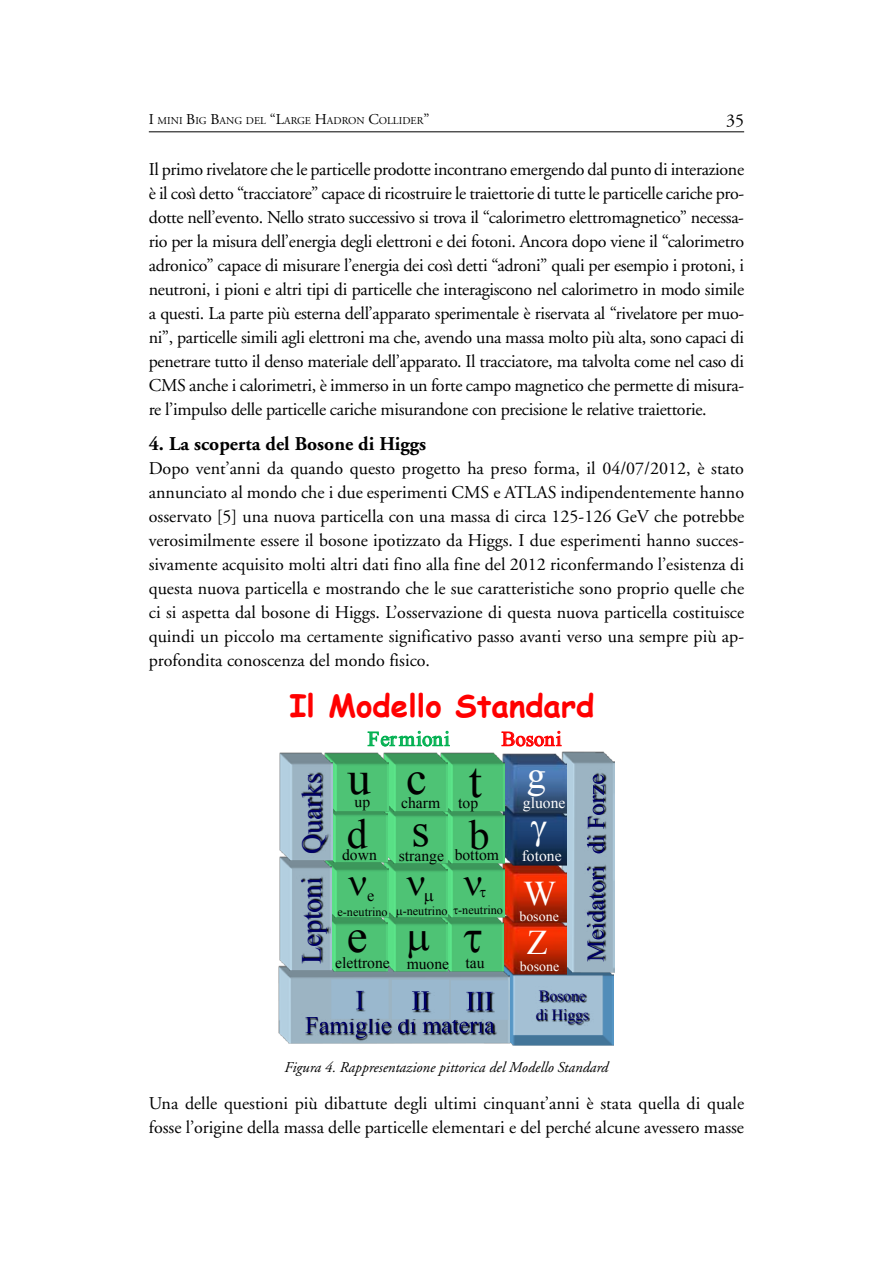
<style>
.page{position:relative;width:893px;height:1263px;background:#fff}
.page>*{position:absolute;margin:0;border:0;box-sizing:border-box;transform-origin:0 0}
.t1{font:46.8px "Times New Roman";color:#000}
.t2{font:41.55px "Times New Roman";color:#000}
.t3{font:38.25px "Times New Roman";color:#fff}
.t4{font:34.65px "Times New Roman";color:#fff}
.t5{font:700 31.2px "Comic Sans MS";color:#f00}
.t6{font:27.75px "Times New Roman";color:#006}
.t7{font:20.85px "Times New Roman";letter-spacing:.055em;color:#00b050}
.t8{font:20.85px "Times New Roman";color:#f00}
.t9{font:700 19.5px "Adobe Garamond";color:#000}
.t10{font:18px/24px "Adobe Garamond";color:#000;text-align:justify}
.t11{font:16.2px "Times New Roman";color:#000}
.t12{font:15.6px "Times New Roman";color:#000}
.t13{font:15.6px/18.8px "Times New Roman";color:#006}
.t14{font:15.6px "Times New Roman";color:#fff}
.t15{font:italic 15px "Adobe Garamond";color:#000}
.t16{font:13.8px "Times New Roman";letter-spacing:.005em;color:#fff}
.t17{font:12.15px "Times New Roman";letter-spacing:.005em;color:#000}
.t18{font:10.5px "Adobe Garamond";color:#000}
.s1{font-size:15px}
</style>
<div class="page">
<hr style="left:149px;top:131px;width:595px;height:1px;background:#000">
<img style="left:503px;top:1012px;width:111px;height:33px">
<img style="left:554px;top:1025px;width:25px;height:6px">
<img style="left:526px;top:1012px;width:12px;height:13px">
<img style="left:538px;top:1012px;width:4px;height:13px">
<img style="left:542px;top:1012px;width:37px;height:13px">
<img style="left:579px;top:1012px;width:25px;height:13px">
<img style="left:562px;top:752px;width:53px;height:220px">
<img style="left:572px;top:844px;width:41px;height:128px">
<img style="left:572px;top:810px;width:41px;height:34px">
<img style="left:572px;top:791px;width:41px;height:19px">
<img style="left:568px;top:784px;width:45px;height:7px">
<img style="left:568px;top:751px;width:45px;height:33px">
<svg style="left:587px;top:836px;width:17px;height:125px;background:#617093"></svg>
<svg style="left:588px;top:775px;width:16px;height:54px"></svg>
<img style="left:504px;top:916px;width:63px;height:56px">
<img style="left:504px;top:865px;width:62px;height:57px">
<img style="left:504px;top:813px;width:63px;height:52px">
<img style="left:504px;top:753px;width:63px;height:60px">
<img style="left:279px;top:965px;width:230px;height:78px">
<img style="left:385px;top:972px;width:230px;height:40px">
<img style="left:290px;top:1001px;width:222px;height:40px">
<svg style="left:306px;top:1016px;width:189px;height:22px;background:#657494"></svg>
<img style="left:448px;top:917px;width:56px;height:54px">
<img style="left:447px;top:863px;width:57px;height:54px">
<img style="left:447px;top:811px;width:57px;height:52px">
<img style="left:447px;top:752px;width:57px;height:59px">
<img style="left:394px;top:974px;width:119px;height:46px">
<img style="left:476px;top:974px;width:51px;height:45px">
<svg style="left:466px;top:992px;width:27px;height:18px"></svg>
<img style="left:388px;top:913px;width:60px;height:59px">
<img style="left:389px;top:863px;width:58px;height:55px">
<img style="left:388px;top:811px;width:59px;height:52px">
<img style="left:388px;top:752px;width:59px;height:59px">
<div style="left:392px;top:980px;width:57px;height:39px;background:#9ab8ce"></div>
<img style="left:413px;top:974px;width:50px;height:45px">
<svg style="left:412px;top:991px;width:17px;height:19px"></svg>
<img style="left:330px;top:918px;width:58px;height:54px">
<img style="left:331px;top:859px;width:58px;height:59px">
<img style="left:331px;top:811px;width:57px;height:52px">
<img style="left:332px;top:752px;width:56px;height:59px">
<div style="left:331px;top:979px;width:58px;height:40px;background:#9ab8ce"></div>
<img style="left:338px;top:973px;width:16px;height:6px">
<img style="left:354px;top:973px;width:44px;height:45px">
<svg style="left:356px;top:991px;width:8px;height:18px"></svg>
<img style="left:279px;top:856px;width:52px;height:114px">
<img style="left:285px;top:902px;width:45px;height:79px">
<img style="left:285px;top:894px;width:45px;height:8px">
<img style="left:285px;top:871px;width:45px;height:23px">
<img style="left:280px;top:752px;width:52px;height:108px">
<img style="left:285px;top:754px;width:46px;height:117px">
<svg style="left:367px;top:730px;width:83px;height:17px"></svg>
<svg style="left:501px;top:730px;width:61px;height:17px"></svg>
<svg style="left:531px;top:822px;width:16px;height:26px"></svg>
<svg style="left:464px;top:930px;width:17px;height:22px"></svg>
<svg style="left:464px;top:877px;width:22px;height:20px"></svg>
<svg style="left:453px;top:909px;width:5px;height:5px"></svg>
<svg style="left:409px;top:931px;width:20px;height:28px"></svg>
<svg style="left:397px;top:877px;width:36px;height:40px"></svg>
<svg style="left:348px;top:877px;width:18px;height:19px"></svg>
<p class="t18" style="left:149px;top:115px;width:282px"><span class="s1">I</span> MINI <span class="s1">B</span>IG <span class="s1">B</span>ANG DEL <span class="s1">“L</span>ARGE <span class="s1">H</span>ADRON <span class="s1">C</span>OLLIDER<span class="s1">”</span></p>
<p class="t10" style="left:726px;top:108px;width:19px">35</p>
<p class="t10" style="left:149px;top:157px;width:597px">Il primo rivelatore che le particelle prodotte incontrano emergendo dal punto di interazione è il così detto “tracciatore” capace di ricostruire le traiettorie di tutte le particelle cariche pro&shy;dotte nell’evento. Nello strato successivo si trova il “calorimetro elettromagnetico” necessa&shy;rio per la misura dell’energia degli elettroni e dei fotoni. Ancora dopo viene il “calorimetro adronico” capace di misurare l’energia dei così detti “adroni” quali per esempio i protoni, i neutroni, i pioni e altri tipi di particelle che interagiscono nel calorimetro in modo simile a questi. La parte più esterna dell’apparato sperimentale è riservata al “rivelatore per muo&shy;ni”, particelle simili agli elettroni ma che, avendo una massa molto più alta, sono capaci di penetrare tutto il denso materiale dell’apparato. Il tracciatore, ma talvolta come nel caso di CMS anche i calorimetri, è immerso in un forte campo magnetico che permette di misura&shy;re l’impulso delle particelle cariche misurandone con precisione le relative traiettorie.</p>
<p class="t9" style="left:149px;top:433px;width:279px">4. La scoperta del Bosone di Higgs</p>
<p class="t10" style="left:149px;top:457px;width:597px">Dopo vent’anni da quando questo progetto ha preso forma, il 04/07/2012, è stato annunciato al mondo che i due esperimenti CMS e ATLAS indipendentemente hanno osservato [5] una nuova particella con una massa di circa 125-126 GeV che potrebbe verosimilmente essere il bosone ipotizzato da Higgs. I due esperimenti hanno succes&shy;sivamente acquisito molti altri dati fino alla fine del 2012 riconfermando l’esistenza di questa nuova particella e mostrando che le sue caratteristiche sono proprio quelle che ci si aspetta dal bosone di Higgs. L’osservazione di questa nuova particella costituisce quindi un piccolo ma certamente significativo passo avanti verso una sempre più ap&shy;profondita conoscenza del mondo fisico.</p>
<h3 class="t5" style="left:290px;top:682px;width:306px">Il Modello Standard</h3>
<p class="t7" style="left:368px;top:725px;width:84px">Fermioni</p>
<p class="t8" style="left:502px;top:725px;width:62px">Bosoni</p>
<h3 class="t6" style="left:293px;top:964px;width:192px;rotate:-90deg">Leptoni Quarks</h3>
<h1 class="t1" style="left:347px;top:747px;width:25px">u</h1>
<p class="t12" style="left:355px;top:791px;width:17px">up</p>
<h2 class="t2" style="left:347px;top:806px;width:22px">d</h2>
<p class="t12" style="left:342px;top:844px;width:36px">down</p>
<p class="t11" style="left:367px;top:885px;width:9px">e</p>
<p class="t17" style="left:338px;top:903px;width:52px">e-neutrino</p>
<h1 class="t1" style="left:347px;top:905px;width:22px">e</h1>
<p class="t12" style="left:335px;top:952px;width:56px">elettrone</p>
<h1 class="t1" style="left:406px;top:747px;width:22px">c</h1>
<p class="t12" style="left:401px;top:792px;width:41px">charm</p>
<h1 class="t1" style="left:411px;top:799px;width:20px">s</h1>
<p class="t12" style="left:399px;top:845px;width:47px">strange</p>
<h1 class="t1" style="left:469px;top:750px;width:15px">t</h1>
<p class="t12" style="left:458px;top:792px;width:21px">top</p>
<h2 class="t2" style="left:469px;top:807px;width:22px">b</h2>
<p class="t12" style="left:455px;top:844px;width:46px">bottom</p>
<p class="t17" style="left:403px;top:903px;width:46px">-neutrino</p>
<p class="t17" style="left:458px;top:902px;width:46px">-neutrino</p>
<p class="t12" style="left:407px;top:953px;width:44px">muone</p>
<p class="t12" style="left:465px;top:952px;width:21px">tau</p>
<h3 class="t3" style="left:527px;top:750px;width:21px">g</h3>
<p class="t14" style="left:523px;top:792px;width:44px">gluone</p>
<p class="t14" style="left:522px;top:845px;width:41px">fotone</p>
<h3 class="t4" style="left:523px;top:870px;width:34px">W</h3>
<p class="t16" style="left:519px;top:907px;width:41px">bosone</p>
<h3 class="t4" style="left:527px;top:919px;width:23px">Z</h3>
<p class="t16" style="left:520px;top:957px;width:41px">bosone</p>
<p class="t13" style="left:536px;top:986px;width:55px">Bosone di Higgs</p>
<p class="t15" style="left:285px;top:1059px;width:325px">Figura 4. Rappresentazione pittorica del Modello Standard</p>
<p class="t10" style="left:149px;top:1091px;width:597px">Una delle questioni più dibattute degli ultimi cinquant’anni è stata quella di quale fosse l’origine della massa delle particelle elementari e del perché alcune avessero masse</p>
</div>
